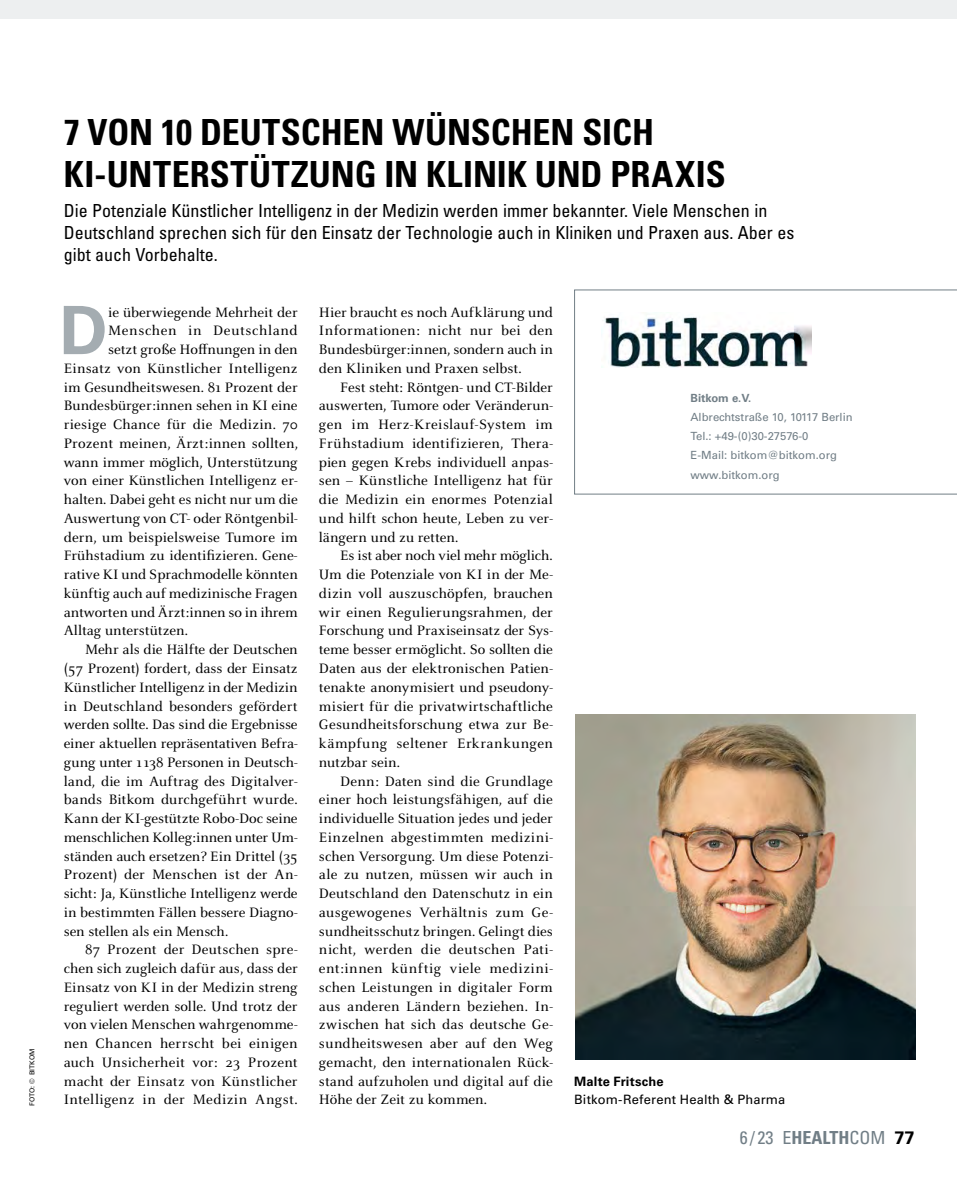
<style>
.page{position:relative;width:957px;height:1191px;background:#fff}
.page>*{position:absolute;margin:0;border:0;box-sizing:border-box;transform-origin:0 0}
.t1{font:700 66.9px "Univers LT Std";color:#a4acb1}
.t2{font:700 condensed 36px/42px "Univers LT Std";color:#000}
.t3{font:condensed 18px/21.6px "Univers LT Std";color:#000}
.t4{font:condensed 18px "Univers LT Std";color:#717e86}
.t5{font:15px/18.8px "Celeste OT";color:#000;text-align:justify}
.t6{font:15px "Celeste OT";letter-spacing:.025em;color:#000}
.t7{font:15px "Celeste OT";letter-spacing:.02em;color:#000}
.t8{font:15px "Celeste OT";letter-spacing:.045em;color:#000}
.t9{font:12.9px "Univers LT Std";letter-spacing:.015em;color:#000}
.t10{font:700 12.9px "Univers LT Std";letter-spacing:.015em;color:#000}
.t11{font:11.25px/19.2px "Univers LT Std";color:#717e86}
.t12{font:700 11.25px "Univers LT Std";color:#717e86}
.t13{font:6.75px "Univers LT Std";color:#000}
.s1{font-weight:700}
.s2{font-weight:700;font-stretch:normal;color:#000}
</style>
<div class="page">
<div style="left:0;top:0;width:957px;height:19px;background:#edeff0"></div>
<svg style="left:574px;top:289px;width:383px;height:205px"></svg>
<img style="left:601px;top:313px;width:210px;height:54px">
<img style="left:575px;top:714px;width:340px;height:345px">
<p class="t13" style="left:28px;top:1105px;width:59px;rotate:-90deg">FOTO: © BITKOM</p>
<h2 class="t2" style="left:64px;top:111px;width:663px">7 VON 10 DEUTSCHEN WÜNSCHEN SICH<br>KI-UNTERSTÜTZUNG IN KLINIK UND PRAXIS</h2>
<p class="t3" style="left:64px;top:200px;width:732px">Die Potenziale Künstlicher Intelligenz in der Medizin werden immer bekannter. Viele Menschen in<br>Deutschland sprechen sich für den Einsatz der Technologie auch in Kliniken und Praxen aus. Aber es gibt auch Vorbehalte.</p>
<h1 class="t1" style="left:59px;top:291px;width:50px">D</h1>
<p class="t5" style="left:108px;top:302px;width:191px">ie überwiegende Mehrheit der</p>
<p class="t8" style="left:108px;top:322px;width:191px">Menschen in Deutschland</p>
<p class="t5" style="left:108px;top:340px;width:191px">setzt große Hoffnungen in den</p>
<p class="t5" style="left:64px;top:359px;width:235px">Einsatz von Künstlicher Intelligenz</p>
<p class="t5" style="left:64px;top:377px;width:235px">im Gesundheitswesen. 81 Prozent der</p>
<p class="t5" style="left:64px;top:396px;width:235px">Bundesbürger:innen sehen in KI eine</p>
<p class="t5" style="left:64px;top:415px;width:235px">riesige Chance für die Medizin. 70</p>
<p class="t5" style="left:64px;top:434px;width:236px">Prozent meinen, Ärzt:innen sollten,</p>
<p class="t5" style="left:64px;top:452px;width:235px">wann immer möglich, Unterstützung</p>
<p class="t5" style="left:64px;top:471px;width:235px">von einer Künstlichen Intelligenz er-</p>
<p class="t5" style="left:64px;top:490px;width:235px">halten. Dabei geht es nicht nur um die</p>
<p class="t5" style="left:64px;top:509px;width:235px">Auswertung von CT- oder Röntgenbil-</p>
<p class="t5" style="left:64px;top:527px;width:235px">dern, um beispielsweise Tumore im</p>
<p class="t5" style="left:64px;top:546px;width:235px">Frühstadium zu identifizieren. Gene-</p>
<p class="t5" style="left:64px;top:565px;width:236px">rative KI und Sprachmodelle könnten</p>
<p class="t5" style="left:64px;top:584px;width:235px">künftig auch auf medizinische Fragen</p>
<p class="t5" style="left:64px;top:602px;width:236px">antworten und Ärzt:innen so in ihrem</p>
<p class="t5" style="left:64px;top:621px;width:126px">Alltag unterstützen.</p>
<p class="t5" style="left:85px;top:640px;width:214px">Mehr als die Hälfte der Deutschen</p>
<p class="t5" style="left:64px;top:659px;width:235px">(57 Prozent) fordert, dass der Einsatz</p>
<p class="t5" style="left:64px;top:677px;width:235px">Künstlicher Intelligenz in der Medizin</p>
<p class="t5" style="left:64px;top:696px;width:235px">in Deutschland besonders gefördert</p>
<p class="t5" style="left:64px;top:715px;width:235px">werden sollte. Das sind die Ergebnisse</p>
<p class="t5" style="left:64px;top:734px;width:235px">einer aktuellen repräsentativen Befra-</p>
<p class="t5" style="left:64px;top:752px;width:235px">gung unter 1138 Personen in Deutsch-</p>
<p class="t5" style="left:64px;top:771px;width:235px">land, die im Auftrag des Digitalver-</p>
<p class="t5" style="left:64px;top:790px;width:235px">bands Bitkom durchgeführt wurde.</p>
<p class="t5" style="left:64px;top:809px;width:235px">Kann der KI-gestützte Robo-Doc seine</p>
<p class="t5" style="left:64px;top:827px;width:235px">menschlichen Kolleg:innen unter Um-</p>
<p class="t5" style="left:64px;top:846px;width:235px">ständen auch ersetzen? Ein Drittel (35</p>
<p class="t5" style="left:64px;top:865px;width:235px">Prozent) der Menschen ist der An-</p>
<p class="t5" style="left:64px;top:884px;width:235px">sicht: Ja, Künstliche Intelligenz werde</p>
<p class="t5" style="left:64px;top:902px;width:235px">in bestimmten Fällen bessere Diagno-</p>
<p class="t5" style="left:64px;top:921px;width:166px">sen stellen als ein Mensch.</p>
<p class="t5" style="left:85px;top:940px;width:214px">87 Prozent der Deutschen spre-</p>
<p class="t5" style="left:64px;top:959px;width:235px">chen sich zugleich dafür aus, dass der</p>
<p class="t5" style="left:64px;top:977px;width:235px">Einsatz von KI in der Medizin streng</p>
<p class="t5" style="left:64px;top:996px;width:235px">reguliert werden solle. Und trotz der</p>
<p class="t5" style="left:64px;top:1015px;width:235px">von vielen Menschen wahrgenomme-</p>
<p class="t7" style="left:64px;top:1034px;width:235px">nen Chancen herrscht bei einigen</p>
<p class="t5" style="left:64px;top:1052px;width:235px">auch Unsicherheit vor: 23 Prozent</p>
<p class="t5" style="left:64px;top:1071px;width:235px">macht der Einsatz von Künstlicher</p>
<p class="t6" style="left:64px;top:1091px;width:235px">Intelligenz in der Medizin Angst.</p>
<p class="t5" style="left:319px;top:302px;width:235px">Hier braucht es noch Aufklärung und Informationen: nicht nur bei den Bundesbürger:innen, sondern auch in den Kliniken und Praxen selbst.</p>
<p class="t5" style="left:319px;top:377px;width:235px;text-indent:21px">Fest steht: Röntgen- und CT-Bilder auswerten, Tumore oder Veränderun&shy;gen im Herz-Kreislauf-System im Frühstadium identifizieren, Thera&shy;pien gegen Krebs individuell anpas&shy;sen – Künstliche Intelligenz hat für die Medizin ein enormes Potenzial und hilft schon heute, Leben zu ver&shy;längern und zu retten.</p>
<p class="t5" style="left:319px;top:546px;width:235px;text-indent:21px">Es ist aber noch viel mehr möglich.<br>Um die Potenziale von KI in der Me&shy;dizin voll auszuschöpfen, brauchen wir einen Regulierungsrahmen, der Forschung und Praxiseinsatz der Sys&shy;teme besser ermöglicht. So sollten die Daten aus der elektronischen Patien&shy;tenakte anonymisiert und pseudony&shy;misiert für die privatwirtschaftliche Gesundheitsforschung etwa zur Be&shy;kämpfung seltener Erkrankungen nutzbar sein.</p>
<p class="t5" style="left:319px;top:771px;width:235px;text-indent:21px">Denn: Daten sind die Grundlage einer hoch leistungsfähigen, auf die individuelle Situation jedes und jeder Einzelnen abgestimmten medizini&shy;schen Versorgung. Um diese Potenzi&shy;ale zu nutzen, müssen wir auch in Deutschland den Datenschutz in ein ausgewogenes Verhältnis zum Ge&shy;sundheitsschutz bringen. Gelingt dies nicht, werden die deutschen Pati&shy;ent:innen künftig viele medizini&shy;schen Leistungen in digitaler Form aus anderen Ländern beziehen. In&shy;zwischen hat sich das deutsche Ge&shy;sundheitswesen aber auf den Weg gemacht, den internationalen Rück&shy;stand aufzuholen und digital auf die Höhe der Zeit zu kommen.</p>
<p class="t12" style="left:690px;top:391px;width:62px">Bitkom e.V.</p>
<p class="t11" style="left:690px;top:407px;width:164px">Albrechtstraße 10, 10117 Berlin<br>Tel.: +49-(0)30-27576-0<br>E-Mail: bitkom@bitkom.org www.bitkom.org</p>
<p class="t10" style="left:574px;top:1073px;width:91px">Malte Fritsche</p>
<p class="t9" style="left:574px;top:1092px;width:213px">Bitkom-Referent Health &amp; Pharma</p>
<p class="t4" style="left:740px;top:1126px;width:176px">6 / 23 E<span class="s1">HEALTH</span>COM <span class="s2">77</span></p>
</div>
